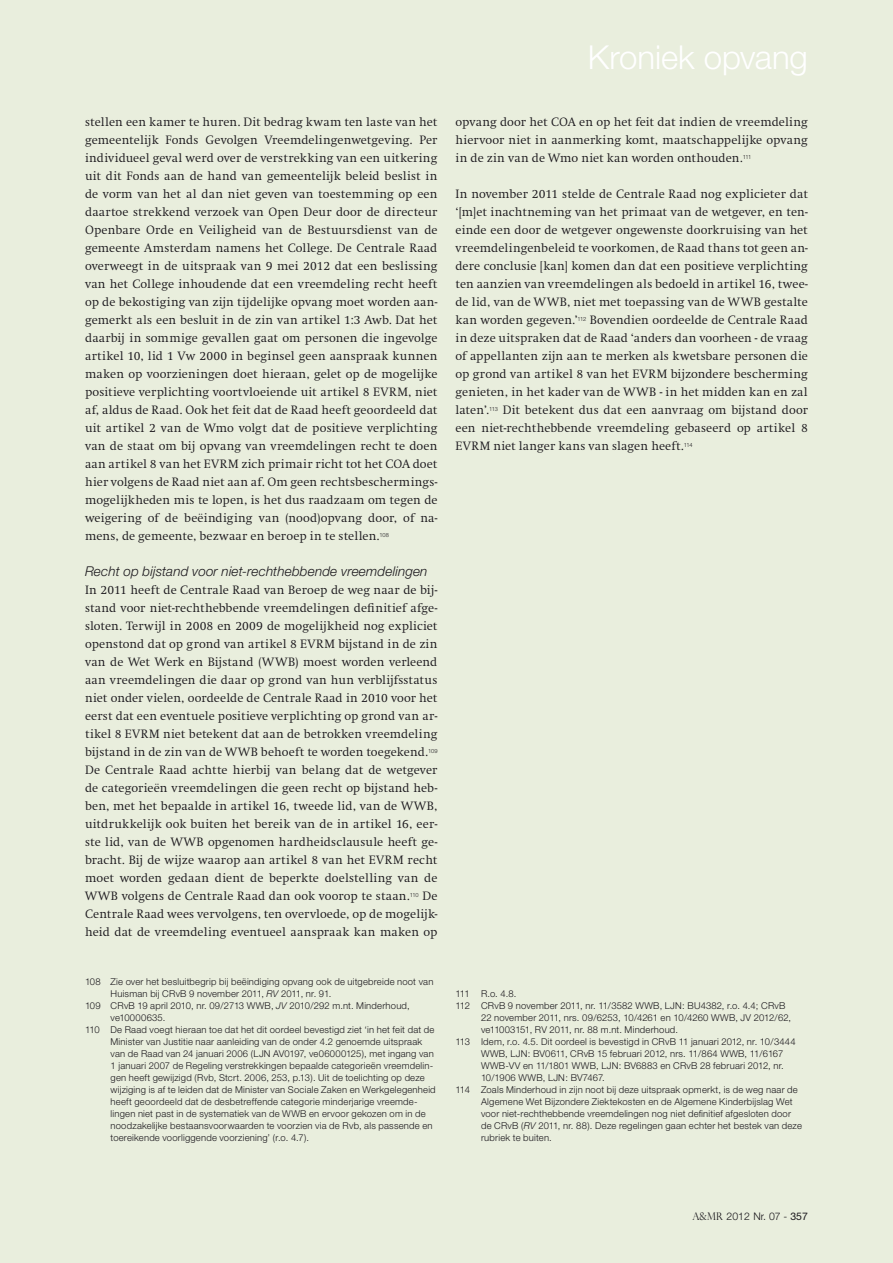
<style>
.page{position:relative;width:893px;height:1263px;background:#e9eedd}
.page>*{position:absolute;margin:0;border:0;box-sizing:border-box;transform-origin:0 0}
.t1{font:300 33px "Helvetica Neue";color:#fff}
.t2{font:italic 300 13.5px "Helvetica Neue";letter-spacing:.01em;color:#1a171c}
.t3{font:300 12.6px/18px "Swift EF";letter-spacing:.015em;color:#1a171c;text-align:justify}
.t4{font:300 10.5px "Helvetica Neue";color:#1a171c}
.t5{font:300 9.45px/12px "Helvetica Neue";letter-spacing:.02em;color:#1a171c}
.t6{font:300 9.45px "Helvetica Neue";letter-spacing:-.005em;color:#1a171c}
.s1{font-style:italic}
.s2{font-family:"Perpetua Titling"}
.s3{font-weight:400}
</style>
<div class="page">
<p class="t3" style="left:85px;top:113px;width:354px">stellen een kamer te huren. Dit bedrag kwam ten laste van het gemeentelijk Fonds Gevolgen Vreemdelingenwetgeving. Per individueel geval werd over de verstrekking van een uitkering uit dit Fonds aan de hand van gemeentelijk beleid beslist in de vorm van het al dan niet geven van toestemming op een daartoe strekkend verzoek van Open Deur door de directeur Openbare Orde en Veiligheid van de Bestuursdienst van de gemeente Amsterdam namens het College. De Centrale Raad overweegt in de uitspraak van 9 mei 2012 dat een beslissing van het College inhoudende dat een vreemdeling recht heeft op de bekostiging van zijn tijdelijke opvang moet worden aan&shy;gemerkt als een besluit in de zin van artikel 1:3 Awb. Dat het daarbij in sommige gevallen gaat om personen die ingevolge artikel 10, lid 1 Vw 2000 in beginsel geen aanspraak kunnen maken op voorzieningen doet hieraan, gelet op de mogelijke positieve verplichting voortvloeiende uit artikel 8 EVRM, niet af, aldus de Raad. Ook het feit dat de Raad heeft geoordeeld dat uit artikel 2 van de Wmo volgt dat de positieve verplichting van de staat om bij opvang van vreemdelingen recht te doen aan artikel 8 van het EVRM zich primair richt tot het COA doet hier volgens de Raad niet aan af. Om geen rechtsbeschermings&shy;mogelijkheden mis te lopen, is het dus raadzaam om tegen de weigering of de beëindiging van (nood)opvang door, of na&shy;mens, de gemeente, bezwaar en beroep in te stellen.<sup>108</sup></p>
<p class="t2" style="left:85px;top:563px;width:344px">Recht op bijstand voor niet-rechthebbende vreemdelingen</p>
<p class="t3" style="left:85px;top:581px;width:354px">In 2011 heeft de Centrale Raad van Beroep de weg naar de bij&shy;stand voor niet-rechthebbende vreemdelingen definitief afge&shy;sloten. Terwijl in 2008 en 2009 de mogelijkheid nog expliciet openstond dat op grond van artikel 8 EVRM bijstand in de zin van de Wet Werk en Bijstand (WWB) moest worden verleend aan vreemdelingen die daar op grond van hun verblijfsstatus niet onder vielen, oordeelde de Centrale Raad in 2010 voor het eerst dat een eventuele positieve verplichting op grond van ar&shy;tikel 8 EVRM niet betekent dat aan de betrokken vreemdeling bijstand in de zin van de WWB behoeft te worden toegekend.<sup>109<br></sup>De Centrale Raad achtte hierbij van belang dat de wetgever de categorieën vreemdelingen die geen recht op bijstand heb&shy;ben, met het bepaalde in artikel 16, tweede lid, van de WWB, uitdrukkelijk ook buiten het bereik van de in artikel 16, eer&shy;ste lid, van de WWB opgenomen hardheidsclausule heeft ge&shy;bracht. Bij de wijze waarop aan artikel 8 van het EVRM recht moet worden gedaan dient de beperkte doelstelling van de WWB volgens de Centrale Raad dan ook voorop te staan.<sup>110</sup> De Centrale Raad wees vervolgens, ten overvloede, op de mogelijk&shy;heid dat de vreemdeling eventueel aanspraak kan maken op</p>
<p class="t5" style="left:85px;top:975px;width:350px">108 Zie over het besluitbegrip bij beëindiging opvang ook de uitgebreide noot van</p>
<p class="t5" style="left:111px;top:987px;width:222px">Huisman bij CRvB 9 november 2011, <span class="s1">RV</span> 2011, nr. 91.</p>
<p class="t5" style="left:85px;top:999px;width:25px">109 CR</p>
<p class="t5" style="left:124px;top:999px;width:287px">vB 19 april 2010, nr. 09/2713 WWB, <span class="s1">JV</span> 2010/292 m.nt. Minderhoud,</p>
<p class="t5" style="left:111px;top:1011px;width:56px">ve10000635.</p>
<p class="t5" style="left:85px;top:1023px;width:351px">110 De Raad voegt hieraan toe dat het dit oordeel bevestigd ziet ‘in het feit dat de</p>
<p class="t5" style="left:111px;top:1035px;width:313px">Minister van Justitie naar aanleiding van de onder 4.2 genoemde uitspraak</p>
<p class="t5" style="left:111px;top:1047px;width:325px">van de Raad van 24 januari 2006 (LJ N AV0197, ve06000125), met ingang van</p>
<p class="t5" style="left:111px;top:1059px;width:324px">1 januari 2007 de Regeling verstrekkingen bepaalde categorieën vreemdelin-</p>
<p class="t5" style="left:111px;top:1071px;width:316px">gen heeft gewijzigd (Rvb, Stcrt. 2006, 253, p.13). Uit de toelichting op deze</p>
<p class="t5" style="left:111px;top:1083px;width:327px">wijziging is af te leiden dat de Minister van Sociale Zaken en Werkgelegenheid</p>
<p class="t5" style="left:111px;top:1095px;width:309px">heeft geoordeeld dat de desbetreffende categorie minderjarige vreemde-</p>
<p class="t5" style="left:111px;top:1107px;width:317px">lingen niet past in de systematiek van de WWB en ervoor gekozen om in de</p>
<p class="t5" style="left:111px;top:1119px;width:324px">noodzakelijke bestaansvoorwaarden te voorzien via de Rvb, als passende en</p>
<p class="t5" style="left:111px;top:1131px;width:200px">toereikende voorliggende voorziening’ (r.o. 4.7).</p>
<h1 class="t1" style="left:588px;top:37px;width:222px">Kroniek opvang</h1>
<p class="t3" style="left:455px;top:113px;width:354px">opvang door het COA en op het feit dat indien de vreemdeling hiervoor niet in aanmerking komt, maatschappelijke opvang in de zin van de Wmo niet kan worden onthouden.<sup>111</sup></p>
<p class="t3" style="left:455px;top:185px;width:354px">In november 2011 stelde de Centrale Raad nog explicieter dat ‘[m]et inachtneming van het primaat van de wetgever, en ten&shy;einde een door de wetgever ongewenste doorkruising van het vreemdelingenbeleid te voorkomen, de Raad thans tot geen an&shy;dere conclusie [kan] komen dan dat een positieve verplichting ten aanzien van vreemdelingen als bedoeld in artikel 16, twee&shy;de lid, van de WWB, niet met toepassing van de WWB gestalte kan worden gegeven.’<sup>112</sup> Bovendien oordeelde de Centrale Raad in deze uitspraken dat de Raad ‘anders dan voorheen - de vraag of appellanten zijn aan te merken als kwetsbare personen die op grond van artikel 8 van het EVRM bijzondere bescherming genieten, in het kader van de WWB - in het midden kan en zal laten’.<sup>113</sup> Dit betekent dus dat een aanvraag om bijstand door een niet-rechthebbende vreemdeling gebaseerd op artikel 8<br>EVRM niet langer kans van slagen heeft.<sup>114</sup></p>
<p class="t5" style="left:455px;top:987px;width:62px">111 R.o. 4.8.<br>112 CR</p>
<p class="t5" style="left:494px;top:999px;width:293px">vB 9 november 2011, nr. 11/3582 WWB, LJ N: BU4382, r.o. 4.4; CRvB</p>
<p class="t5" style="left:481px;top:1011px;width:312px">22 november 2011, nrs. 09/6253, 10/4261 en 10/4260 WWB, JV 2012/62,</p>
<p class="t6" style="left:481px;top:1023px;width:199px">ve11003151, RV 2011, nr. 88 m.nt. M inderhoud.</p>
<p class="t5" style="left:455px;top:1035px;width:342px">113 Idem, r.o. 4.5. Dit oordeel is bevestigd in CRvB 11 januari 2012, nr. 10/3444</p>
<p class="t6" style="left:481px;top:1047px;width:304px">WWB, LJ N: BV0611, CRvB 15 februari 2012, nrs. 11/864 WWB, 11/6167</p>
<p class="t5" style="left:481px;top:1059px;width:304px">WWB-VV en 11/1801 WWB, LJ N: BV6883 en CRvB 28 februari 2012, nr.</p>
<p class="t5" style="left:481px;top:1071px;width:125px">10/1906 WWB, LJ N: BV7467.</p>
<p class="t5" style="left:455px;top:1083px;width:344px">114 Zoals Minderhoud in zijn noot bij deze uitspraak opmerkt, is de weg naar de</p>
<p class="t5" style="left:481px;top:1095px;width:313px">Algemene Wet Bijzondere Ziektekosten en de Algemene Kinderbijslag Wet</p>
<p class="t5" style="left:481px;top:1107px;width:311px">voor niet-rechthebbende vreemdelingen nog niet definitief afgesloten door</p>
<p class="t5" style="left:481px;top:1119px;width:322px">de CRvB (<span class="s1">RV</span> 2011, nr. 88). Deze regelingen gaan echter het bestek van deze</p>
<p class="t5" style="left:481px;top:1131px;width:72px">rubriek te buiten.</p>
<p class="t4" style="left:692px;top:1210px;width:117px"><span class="s2">A&amp;MR</span> 2012 Nr. 07 - <span class="s3">357</span></p>
</div>
